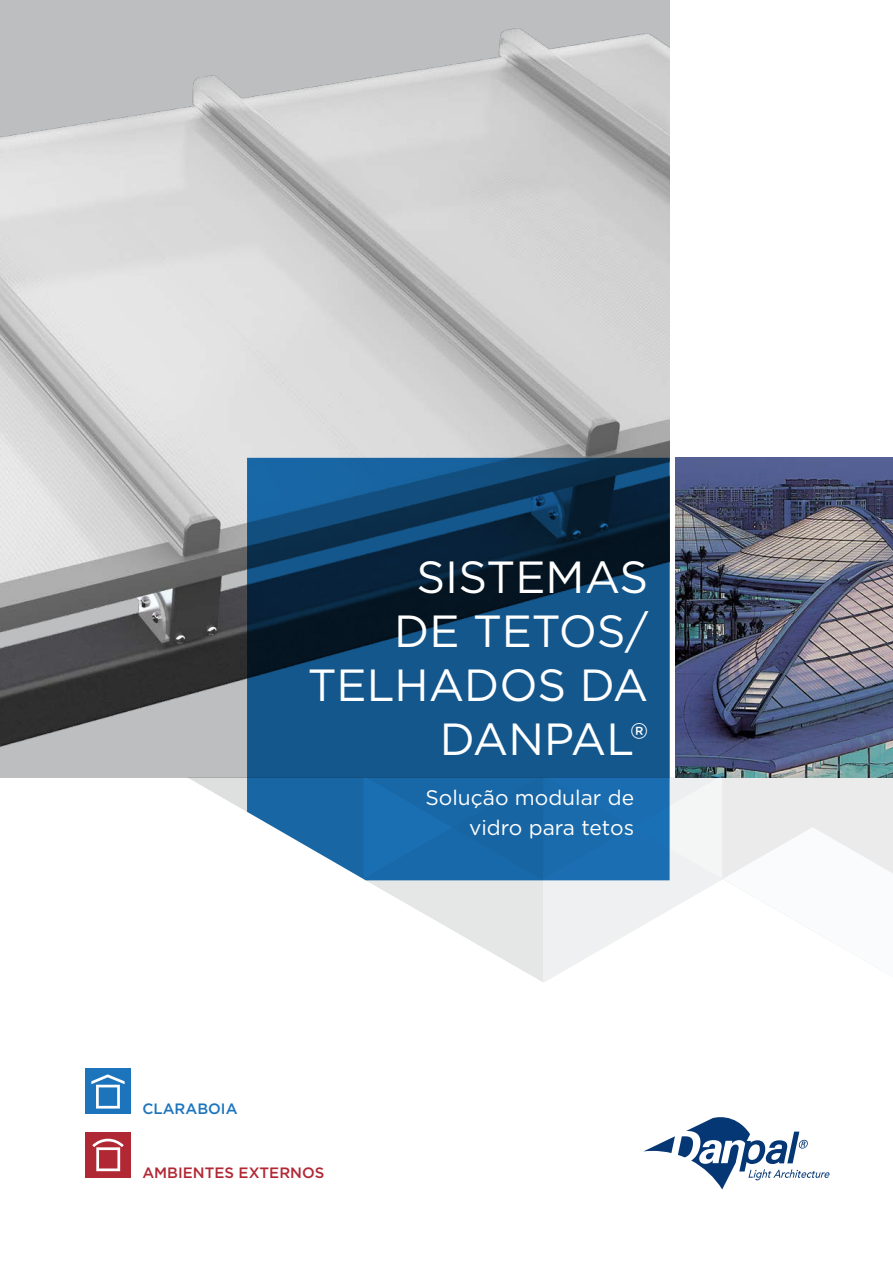
<style>
.page{position:relative;width:893px;height:1263px;background:#fff}
.page>*{position:absolute;margin:0;border:0;box-sizing:border-box;transform-origin:0 0}
.t1{font:45px/54px "Gotham";color:#fff;text-align:right}
.t2{font:21px/30px "Gotham";color:#fff;text-align:right}
.t3{font:500 15px "Gotham";color:#b12835}
.t4{font:500 15px "Gotham";color:#1c75bc}
</style>
<div class="page">
<div style="left:0;top:0;width:670px;height:777px;background:#bcbec0"></div>
<img style="left:0;top:28px;width:670px;height:719px">
<svg style="left:184px;top:777px;width:709px;height:205px"></svg>
<svg style="left:247px;top:458px;width:423px;height:422px;background:#17507e"></svg>
<img style="left:676px;top:458px;width:217px;height:319px">
<div style="left:85px;top:1068px;width:46px;height:46px;background:#1c75bc"></div>
<svg style="left:91px;top:1074px;width:34px;height:34px"></svg>
<div style="left:85px;top:1132px;width:46px;height:46px;background:#b12835"></div>
<svg style="left:92px;top:1139px;width:32px;height:32px"></svg>
<svg style="left:643px;top:1117px;width:187px;height:72px"></svg>
<p class="t1" style="left:308px;top:549px;width:342px">SISTEMAS<br>DE TETOS/<br>TELHADOS DA<br>DANPAL®</p>
<p class="t2" style="left:425px;top:782px;width:210px">Solução modular de vidro para tetos</p>
<p class="t4" style="left:142px;top:1099px;width:97px">CLARABOIA</p>
<p class="t3" style="left:142px;top:1163px;width:183px">AMBIENTES EXTERNOS</p>
</div>
